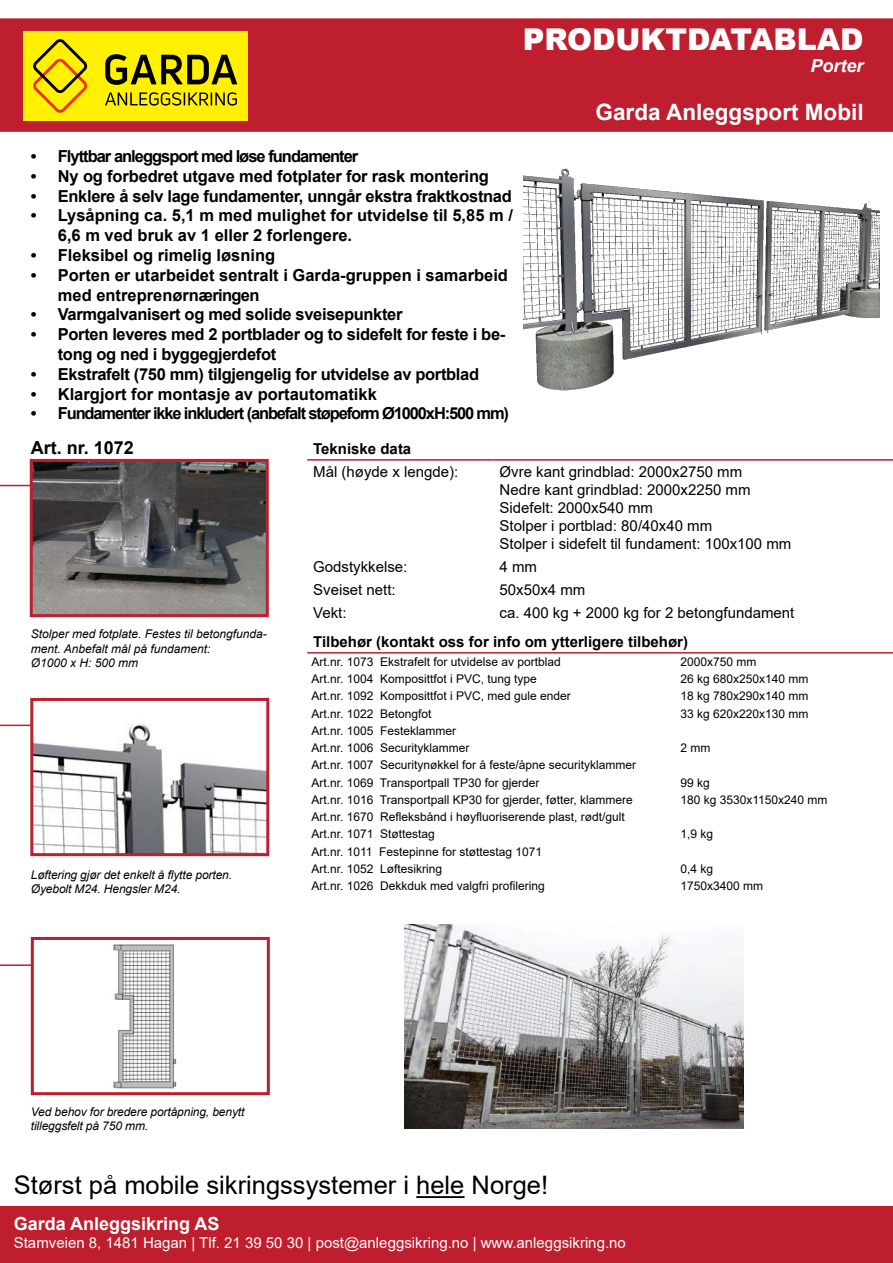
<style>
.page{position:relative;width:893px;height:1263px;background:#fff}
.page>*{position:absolute;margin:0;border:0;box-sizing:border-box;transform-origin:0 0}
.t1{font:900 30px "Arial";color:#fff}
.t2{font:25.5px "Arial";color:#000}
.t3{font:700 22.5px "Arial";color:#fff}
.t4{font:700 18px "Arial";color:#fff}
.t5{font:700 18px "Arial";color:#000}
.t6{font:italic 700 18px "Arial";color:#fff}
.t7{font:700 16.5px/19.8px "Arial";letter-spacing:-.02em;color:#000}
.t8{font:700 16.5px/19.8px "Arial";color:#000}
.t9{font:700 16.5px "Arial";letter-spacing:-.07em;color:#000}
.t10{font:700 16.5px "Arial";letter-spacing:-.06em;color:#000}
.t11{font:15px/18px "Arial";color:#000}
.t12{font:15px "Arial";color:#fff}
.t13{font:700 15px "Arial";color:#000}
.t14{font:12px/17.2px "Arial";color:#000}
.t15{font:italic 12px/14.4px "Arial";letter-spacing:-.01em;color:#000}
</style>
<div class="page">
<div style="left:0;top:18px;width:893px;height:114px;background:#be1e2d"></div>
<div style="left:0;top:1206px;width:893px;height:57px;background:#be1e2d"></div>
<svg style="left:23px;top:31px;width:225px;height:90px;background:#dccd00"></svg>
<hr style="left:0;top:725px;width:119px;height:1px;background:#be1e2d">
<hr style="left:0;top:964px;width:149px;height:2px;background:#be1e2d">
<hr style="left:0;top:485px;width:157px;height:1px;background:#be1e2d">
<hr style="left:416px;top:1196px;width:48px;height:2px;background:#000">
<img style="left:523px;top:168px;width:356px;height:222px">
<hr style="left:307px;top:459px;width:187px;height:2px;background:#be1e2d">
<hr style="left:494px;top:459px;width:399px;height:2px;background:#be1e2d">
<hr style="left:307px;top:652px;width:369px;height:1px;background:#be1e2d">
<hr style="left:676px;top:652px;width:217px;height:1px;background:#be1e2d">
<img style="left:34px;top:463px;width:231px;height:150px">
<div style="left:30px;top:459px;width:239px;height:158px;border:3px solid #be1e2d"></div>
<img style="left:34px;top:723px;width:231px;height:129px">
<div style="left:30px;top:698px;width:239px;height:158px;border:3px solid #be1e2d"></div>
<div style="left:32px;top:938px;width:236px;height:156px;background:#fff"></div>
<img style="left:112px;top:943px;width:65px;height:146px">
<div style="left:31px;top:937px;width:239px;height:158px;border:3px solid #be1e2d"></div>
<img style="left:404px;top:924px;width:51px;height:25px">
<img style="left:405px;top:925px;width:339px;height:203px">
<h1 class="t1" style="left:523px;top:22px;width:342px">PRODUKTDATABLAD</h1>
<h3 class="t6" style="left:810px;top:55px;width:55px">Porter</h3>
<h3 class="t3" style="left:596px;top:104px;width:269px">Garda Anleggsport Mobil</h3>
<h3 class="t10" style="left:31px;top:144px;width:329px">• Flyttbar anleggsport med løse fundamenter</h3>
<h3 class="t7" style="left:31px;top:166px;width:460px">• Ny og forbedret utgave med fotplater for rask montering</h3>
<h3 class="t7" style="left:31px;top:186px;width:483px">• Enklere å selv lage fundamenter, unngår ekstra fraktkostnad</h3>
<h3 class="t8" style="left:58px;top:206px;width:457px;text-indent:-27px">• Lysåpning ca. 5,1 m med mulighet for utvidelse til 5,85 m /<br>6,6 m ved bruk av 1 eller 2 forlengere.</h3>
<h3 class="t8" style="left:31px;top:245px;width:246px">• Fleksibel og rimelig løsning</h3>
<h3 class="t8" style="left:58px;top:265px;width:452px;text-indent:-27px">• Porten er utarbeidet sentralt i Garda-gruppen i samarbeid med entreprenørnæringen</h3>
<h3 class="t7" style="left:31px;top:305px;width:373px">• Varmgalvanisert og med solide sveisepunkter</h3>
<h3 class="t7" style="left:58px;top:325px;width:449px;text-indent:-27px">• Porten leveres med 2 portblader og to sidefelt for feste i be&shy;tong og ned i byggegjerdefot</h3>
<h3 class="t7" style="left:31px;top:364px;width:450px">• Ekstrafelt (750 mm) tilgjengelig for utvidelse av portblad</h3>
<h3 class="t8" style="left:31px;top:384px;width:348px">• Klargjort for montasje av portautomatikk</h3>
<h3 class="t9" style="left:31px;top:402px;width:480px">• Fundamenter ikke inkludert (anbefalt støpeform Ø1000xH:500 mm)</h3>
<h3 class="t5" style="left:31px;top:440px;width:105px">Art. nr. 1072</h3>
<p class="t13" style="left:313px;top:443px;width:100px">Tekniske data</p>
<p class="t11" style="left:313px;top:464px;width:147px">Mål (høyde x lengde):</p>
<p class="t11" style="left:500px;top:464px;width:293px">Øvre kant grindblad: 2000x2750 mm<br>Nedre kant grindblad: 2000x2250 mm Sidefelt: 2000x540 mm<br>Stolper i portblad: 80/40x40 mm<br>Stolper i sidefelt til fundament: 100x100 mm</p>
<p class="t11" style="left:313px;top:559px;width:96px">Godstykkelse:</p>
<p class="t11" style="left:500px;top:559px;width:39px">4 mm</p>
<p class="t11" style="left:313px;top:582px;width:84px">Sveiset nett:</p>
<p class="t11" style="left:500px;top:582px;width:87px">50x50x4 mm</p>
<p class="t11" style="left:313px;top:605px;width:35px">Vekt:</p>
<p class="t11" style="left:500px;top:605px;width:296px">ca. 400 kg + 2000 kg for 2 betongfundament</p>
<p class="t13" style="left:313px;top:635px;width:376px">Tilbehør (kontakt oss for info om ytterligere tilbehør)</p>
<p class="t14" style="left:311px;top:654px;width:251px">Art.nr. 1073 Ekstrafelt for utvidelse av portblad</p>
<p class="t14" style="left:680px;top:654px;width:78px">2000x750 mm</p>
<p class="t14" style="left:311px;top:671px;width:227px">Art.nr. 1004 Komposittfot i PVC, tung type</p>
<p class="t14" style="left:680px;top:671px;width:130px">26 kg 680x250x140 mm</p>
<p class="t14" style="left:311px;top:688px;width:261px">Art.nr. 1092 Komposittfot i PVC, med gule ender</p>
<p class="t14" style="left:680px;top:688px;width:130px">18 kg 780x290x140 mm</p>
<p class="t14" style="left:311px;top:706px;width:122px">Art.nr. 1022 Betongfot</p>
<p class="t14" style="left:680px;top:706px;width:130px">33 kg 620x220x130 mm</p>
<p class="t14" style="left:311px;top:723px;width:160px">Art.nr. 1005 Festeklammer<br>Art.nr. 1006 Securityklammer</p>
<p class="t15" style="left:31px;top:627px;width:238px">Stolper med fotplate. Festes til betongfunda&shy;ment. Anbefalt mål på fundament:<br>Ø1000 x H: 500 mm</p>
<p class="t14" style="left:680px;top:740px;width:31px">2 mm</p>
<p class="t14" style="left:311px;top:757px;width:326px">Art.nr. 1007 Securitynøkkel for å feste/åpne securityklammer<br>Art.nr. 1069 Transportpall TP30 for gjerder</p>
<p class="t14" style="left:680px;top:775px;width:31px">99 kg</p>
<p class="t15" style="left:31px;top:867px;width:203px">Løftering gjør det enkelt å flytte porten.<br>Øyebolt M24. Hengsler M24.</p>
<p class="t14" style="left:311px;top:792px;width:323px">Art.nr. 1016 Transportpall KP30 for gjerder, føtter, klammere</p>
<p class="t14" style="left:680px;top:792px;width:149px">180 kg 3530x1150x240 mm</p>
<p class="t14" style="left:311px;top:808px;width:315px">Art.nr. 1670 Refleksbånd i høyfluoriserende plast, rødt/gult<br>Art.nr. 1071 Støttestag</p>
<p class="t14" style="left:680px;top:826px;width:34px">1,9 kg</p>
<p class="t14" style="left:311px;top:844px;width:232px">Art.nr. 1011 Festepinne for støttestag 1071<br>Art.nr. 1052 Løftesikring</p>
<p class="t14" style="left:680px;top:861px;width:34px">0,4 kg</p>
<p class="t14" style="left:311px;top:877px;width:235px">Art.nr. 1026 Dekkduk med valgfri profilering</p>
<p class="t14" style="left:680px;top:878px;width:84px">1750x3400 mm</p>
<p class="t15" style="left:31px;top:1104px;width:215px">Ved behov for bredere portåpning, benytt tilleggsfelt på 750 mm.</p>
<h2 class="t2" style="left:14px;top:1175px;width:536px">Størst på mobile sikringssystemer i hele Norge!</h2>
<h3 class="t4" style="left:14px;top:1216px;width:207px">Garda Anleggsikring AS</h3>
<p class="t12" style="left:14px;top:1237px;width:613px">Stamveien 8, 1481 Hagan | Tlf. 21 39 50 30 | post@anleggsikring.no | www.anleggsikring.no</p>
</div>
